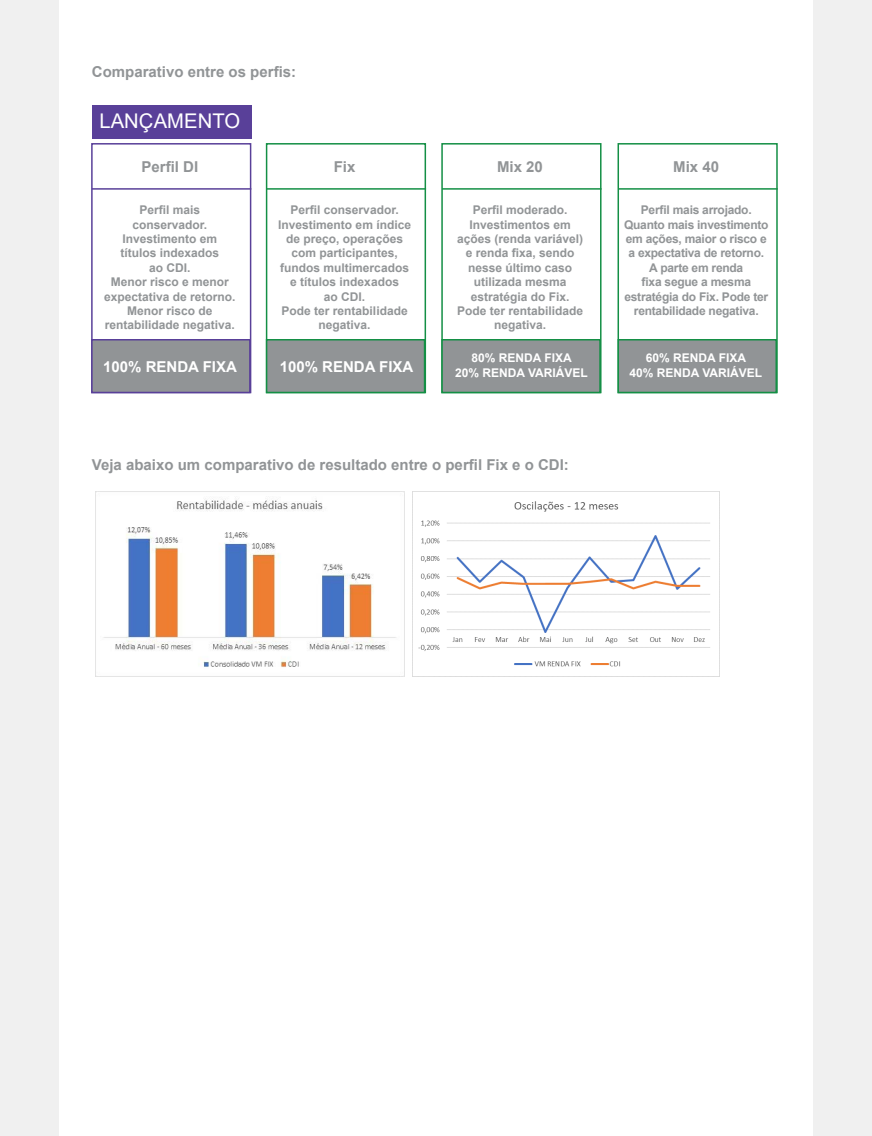
<style>
.page{position:relative;width:872px;height:1136px;background:#fff}
.page>*{position:absolute;margin:0;border:0;box-sizing:border-box;transform-origin:0 0}
.t1{font:20.25px "Arial";letter-spacing:.005em;color:#fff}
.t2{font:700 15px "Arial";color:#919496}
.t3{font:700 15px "Arial";color:#fff}
.t4{font:700 12px/14.4px "Arial";color:#919496;text-align:center}
.t5{font:700 12px/14.4px "Arial";letter-spacing:-.02em;color:#919496;text-align:center}
.t6{font:700 12px/14.4px "Arial";color:#fff;text-align:center}
</style>
<div class="page">
<div style="left:0;top:0;width:872px;height:1135px;background:#f0f0f0"></div>
<div style="left:59px;top:0;width:753px;height:1135px;background:#fff"></div>
<div style="left:92px;top:105px;width:159px;height:34px;background:#594099"></div>
<div style="left:91px;top:143px;width:160px;height:250px;border:2px solid #594099"></div>
<div style="left:266px;top:143px;width:160px;height:250px;border:2px solid #148f45"></div>
<div style="left:441px;top:143px;width:160px;height:250px;border:2px solid #148f45"></div>
<div style="left:617px;top:143px;width:160px;height:250px;border:2px solid #148f45"></div>
<hr style="left:92px;top:188px;width:159px;height:2px;background:#594099">
<hr style="left:266px;top:188px;width:160px;height:2px;background:#148f45">
<hr style="left:442px;top:188px;width:159px;height:2px;background:#148f45">
<hr style="left:618px;top:188px;width:159px;height:2px;background:#148f45">
<div style="left:91px;top:339px;width:160px;height:54px;background:#919496;border:2px solid #594099"></div>
<div style="left:266px;top:339px;width:159px;height:54px;background:#919496;border:2px solid #148f45"></div>
<div style="left:441px;top:339px;width:160px;height:54px;background:#919496;border:2px solid #148f45"></div>
<div style="left:617px;top:339px;width:160px;height:54px;background:#919496;border:2px solid #148f45"></div>
<img style="left:413px;top:491px;width:306px;height:176px">
<img style="left:96px;top:491px;width:309px;height:185px">
<p class="t2" style="left:92px;top:61px;width:206px">Comparativo entre os perfis:</p>
<h1 class="t1" style="left:99px;top:107px;width:142px">LANÇAMENTO</h1>
<p class="t2" style="left:141px;top:156px;width:58px">Perfil DI</p>
<p class="t2" style="left:334px;top:156px;width:23px">Fix</p>
<p class="t2" style="left:497px;top:156px;width:47px">Mix 20</p>
<p class="t2" style="left:673px;top:156px;width:47px">Mix 40</p>
<p class="t4" style="left:104px;top:203px;width:133px">Perfil mais conservador.<br>Investimento em títulos indexados<br>ao CDI.<br>Menor risco e menor expectativa de retorno.<br>Menor risco de rentabilidade negativa.</p>
<p class="t4" style="left:278px;top:203px;width:134px">Perfil conservador.<br>Investimento em índice de preço, operações com participantes, fundos multimercados e títulos indexados<br>ao CDI.<br>Pode ter rentabilidade negativa.</p>
<p class="t4" style="left:457px;top:203px;width:128px">Perfil moderado.<br>Investimentos em ações (renda variável) e renda fixa, sendo nesse último caso utilizada mesma estratégia do Fix.<br>Pode ter rentabilidade negativa.</p>
<p class="t5" style="left:624px;top:203px;width:146px">Perfil mais arrojado.<br>Quanto mais investimento em ações, maior o risco e a expectativa de retorno.<br>A parte em renda<br>fixa segue a mesma estratégia do Fix. Pode ter rentabilidade negativa.</p>
<p class="t3" style="left:103px;top:356px;width:135px">100% RENDA FIXA</p>
<p class="t3" style="left:280px;top:356px;width:135px">100% RENDA FIXA</p>
<p class="t6" style="left:455px;top:351px;width:134px">80% RENDA FIXA<br>20% RENDA VARIÁVEL</p>
<p class="t6" style="left:629px;top:351px;width:134px">60% RENDA FIXA<br>40% RENDA VARIÁVEL</p>
<p class="t2" style="left:92px;top:454px;width:478px">Veja abaixo um comparativo de resultado entre o perfil Fix e o CDI:</p>
</div>
